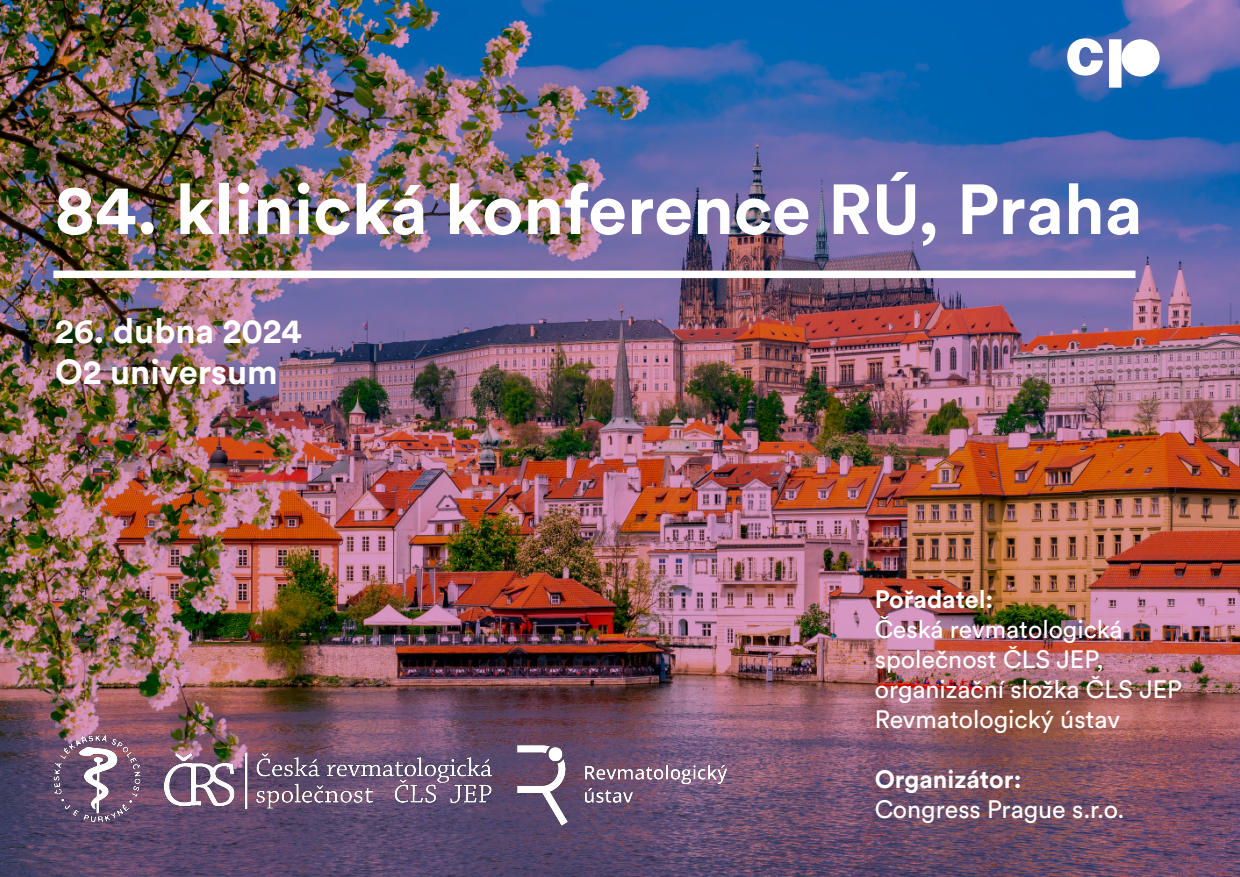
<style>
.page{position:relative;width:1240px;height:877px;background:#fff}
.page>*{position:absolute;margin:0;border:0;box-sizing:border-box;transform-origin:0 0}
.t1{font:700 70px "Circular Pro";color:#fff}
.t2{font:800 68.8px "Neue Haas Unica";color:#fff}
.t3{font:700 34.45px/41px "Circular Pro";color:#fff}
.t4{font:25px/29.9px "Circular Pro";color:#fff}
.t5{font:700 25px "Circular Pro";color:#fff}
</style>
<div class="page">
<img style="left:0;top:1px;width:1240px;height:876px">
<div style="left:53px;top:270px;width:1082px;height:8px;background:#fff"></div>
<img style="left:53px;top:732px;width:88px;height:92px">
<img style="left:165px;top:753px;width:326px;height:56px">
<img style="left:517px;top:745px;width:211px;height:81px">
<div style="left:1122px;top:39px;width:38px;height:38px;background:#fff;border-radius:50%"></div>
<div style="left:1109px;top:39px;width:13px;height:49px;background:#fff"></div>
<h2 class="t2" style="left:1065px;top:-3px;width:41px">c</h2>
<h1 class="t1" style="left:55px;top:161px;width:1089px">84. klinická konference RÚ, Praha</h1>
<h3 class="t3" style="left:55px;top:309px;width:248px">26. dubna 2024<br>O2 universum</h3>
<p class="t5" style="left:875px;top:582px;width:120px">Pořadatel:</p>
<p class="t4" style="left:875px;top:613px;width:309px">Česká revmatologická společnost ČLS JEP, organizační složka ČLS JEP<br>Revmatologický ústav</p>
<p class="t5" style="left:875px;top:762px;width:149px">Organizátor:</p>
<p class="t4" style="left:875px;top:793px;width:251px">Congress Prague s.r.o.</p>
</div>
